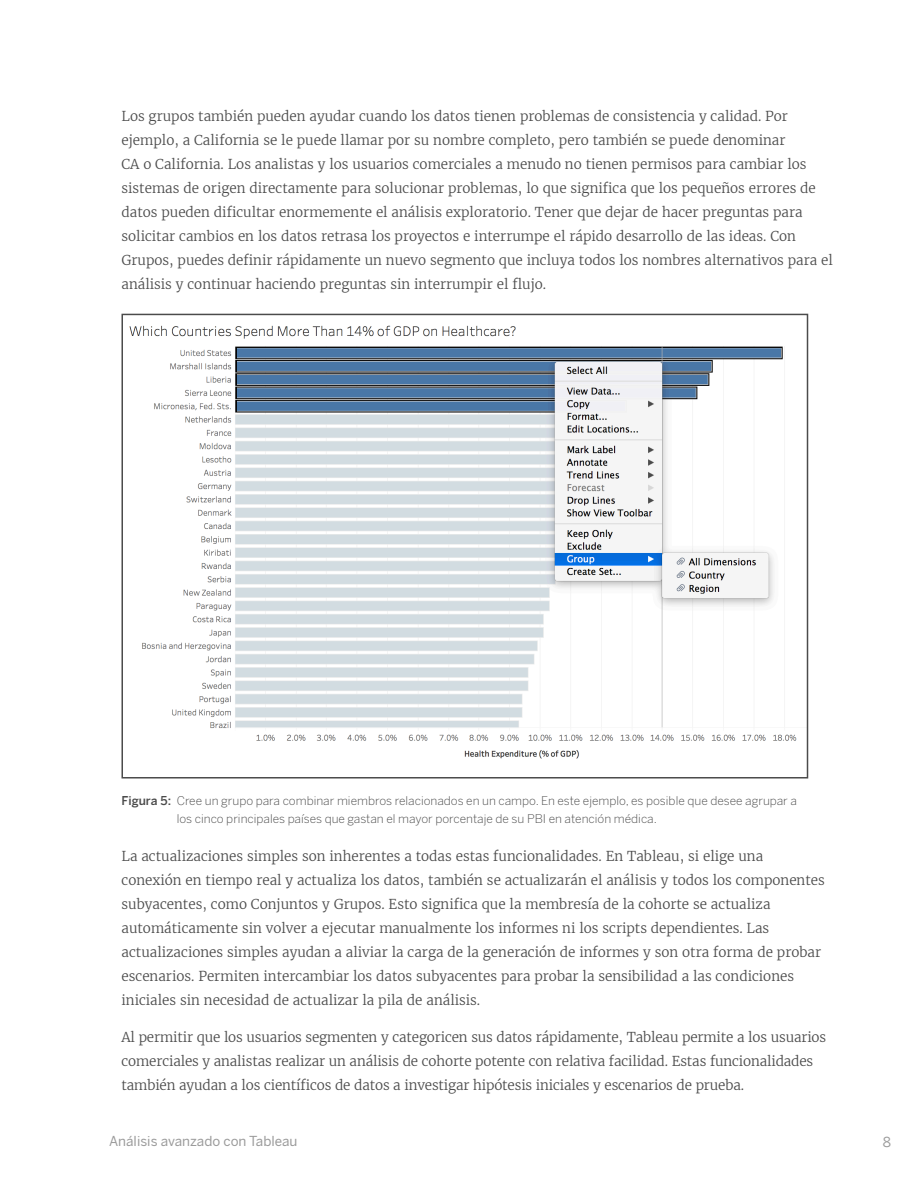
<style>
.page{position:relative;width:918px;height:1188px;background:#fff}
.page>*{position:absolute;margin:0;border:0;box-sizing:border-box;transform-origin:0 0}
.BODYCOPY-standard{font:300 13.5px/24px "Merriweather";color:#4b4b4b}
.t1{font:13.5px "Benton Sans";color:#9b9b9b}
.BODYCOPY-standard-2{font:300 12px/18px "Benton Sans";color:#4b4b4b}
.s1{font-weight:500}
</style>
<div class="page">
<img style="left:129px;top:325px;width:668px;height:434px">
<div style="left:122px;top:314px;width:686px;height:465px;border:2px solid #4b4b4b"></div>
<p class="BODYCOPY-standard" style="left:122px;top:104px;width:713px">Los grupos también pueden ayudar cuando los datos tienen problemas de consistencia y calidad. Por ejemplo, a California se le puede llamar por su nombre completo, pero también se puede denominar<br>CA o California. Los analistas y los usuarios comerciales a menudo no tienen permisos para cambiar los sistemas de origen directamente para solucionar problemas, lo que significa que los pequeños errores de datos pueden dificultar enormemente el análisis exploratorio. Tener que dejar de hacer preguntas para solicitar cambios en los datos retrasa los proyectos e interrumpe el rápido desarrollo de las ideas. Con Grupos, puedes definir rápidamente un nuevo segmento que incluya todos los nombres alternativos para el análisis y continuar haciendo preguntas sin interrumpir el flujo.</p>
<p class="BODYCOPY-standard-2" style="left:177px;top:792px;width:622px;text-indent:-55px"><span class="s1">Figura 5:</span> Cree un grupo para combinar miembros relacionados en un campo. En este ejemplo, es posible que desee agrupar a los cinco principales países que gastan el mayor porcentaje de su PBI en atención médica.</p>
<p class="BODYCOPY-standard" style="left:122px;top:844px;width:705px">La actualizaciones simples son inherentes a todas estas funcionalidades. En Tableau, si elige una conexión en tiempo real y actualiza los datos, también se actualizarán el análisis y todos los componentes subyacentes, como Conjuntos y Grupos. Esto significa que la membresía de la cohorte se actualiza automáticamente sin volver a ejecutar manualmente los informes ni los scripts dependientes. Las actualizaciones simples ayudan a aliviar la carga de la generación de informes y son otra forma de probar escenarios. Permiten intercambiar los datos subyacentes para probar la sensibilidad a las condiciones iniciales sin necesidad de actualizar la pila de análisis.</p>
<p class="BODYCOPY-standard" style="left:122px;top:1025px;width:706px">Al permitir que los usuarios segmenten y categoricen sus datos rápidamente, Tableau permite a los usuarios comerciales y analistas realizar un análisis de cohorte potente con relativa facilidad. Estas funcionalidades también ayudan a los científicos de datos a investigar hipótesis iniciales y escenarios de prueba.</p>
<p class="t1" style="left:109px;top:1133px;width:190px">Análisis avanzado con Tableau</p>
<p class="t1" style="left:883px;top:1134px;width:10px">8</p>
</div>
